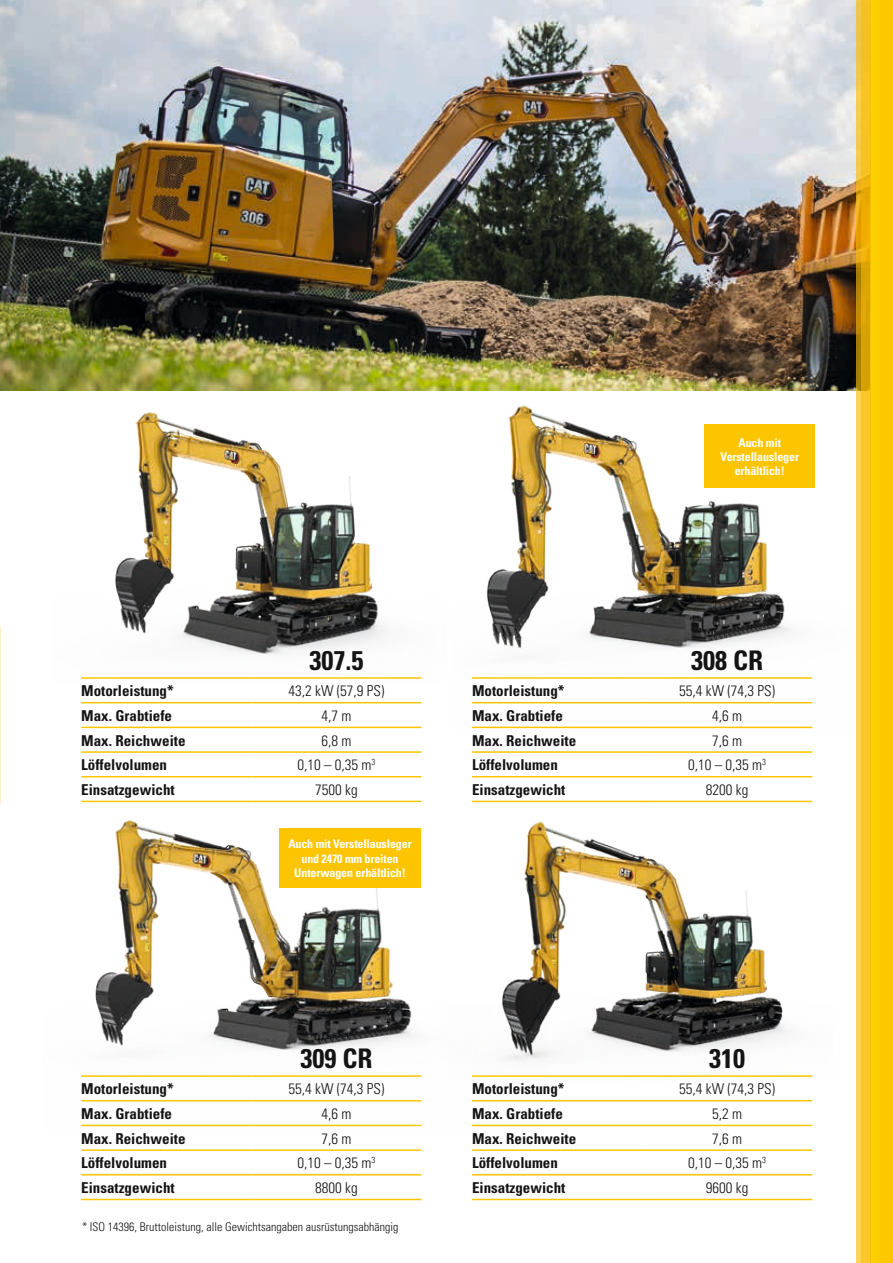
<style>
.page{position:relative;width:893px;height:1263px;background:#fff}
.page>*{position:absolute;margin:0;border:0;box-sizing:border-box;transform-origin:0 0}
.t1{font:700 condensed 27px "Univers";color:#131413}
.t2{font:700 condensed 15px "Univers";color:#131413}
.t3{font:300 condensed 15px "Univers";color:#131413}
.t4{font:700 condensed 12px/14.4px "Univers";letter-spacing:-.01em;color:#fff;text-align:center}
.t5{font:300 condensed 12px "Univers";color:#131413}
</style>
<div class="page">
<img style="left:0;top:0;width:856px;height:390px">
<img style="left:81px;top:776px;width:466px;height:351px">
<img style="left:449px;top:793px;width:364px;height:289px">
<img style="left:453px;top:390px;width:403px;height:339px">
<div style="left:871px;top:0;width:22px;height:1263px;background:#fdca00"></div>
<svg style="left:861px;top:0;width:10px;height:1263px;background:#f6bf1c"></svg>
<svg style="left:856px;top:0;width:5px;height:1263px;background:#f1c64b"></svg>
<div style="left:704px;top:424px;width:111px;height:64px;background:#fcc500"></div>
<div style="left:279px;top:828px;width:142px;height:60px;background:#fcc500"></div>
<hr style="left:251px;top:1075px;width:170px;height:2px;background:#fcc500">
<hr style="left:251px;top:1100px;width:170px;height:1px;background:#fcc500">
<hr style="left:251px;top:1125px;width:170px;height:1px;background:#fcc500">
<hr style="left:251px;top:1149px;width:170px;height:2px;background:#fcc500">
<hr style="left:251px;top:1174px;width:170px;height:1px;background:#fcc500">
<hr style="left:81px;top:1075px;width:170px;height:2px;background:#fcc500">
<hr style="left:81px;top:1100px;width:170px;height:1px;background:#fcc500">
<hr style="left:81px;top:1125px;width:170px;height:1px;background:#fcc500">
<hr style="left:81px;top:1149px;width:170px;height:2px;background:#fcc500">
<hr style="left:81px;top:1174px;width:170px;height:1px;background:#fcc500">
<hr style="left:81px;top:1199px;width:170px;height:1px;background:#fcc500">
<hr style="left:251px;top:1199px;width:170px;height:1px;background:#fcc500">
<hr style="left:642px;top:677px;width:170px;height:2px;background:#fcc500">
<hr style="left:642px;top:702px;width:170px;height:1px;background:#fcc500">
<hr style="left:642px;top:727px;width:170px;height:1px;background:#fcc500">
<hr style="left:642px;top:751px;width:170px;height:2px;background:#fcc500">
<hr style="left:642px;top:776px;width:170px;height:1px;background:#fcc500">
<hr style="left:472px;top:677px;width:170px;height:2px;background:#fcc500">
<hr style="left:472px;top:702px;width:170px;height:1px;background:#fcc500">
<hr style="left:472px;top:727px;width:170px;height:1px;background:#fcc500">
<hr style="left:472px;top:751px;width:170px;height:2px;background:#fcc500">
<hr style="left:472px;top:776px;width:170px;height:1px;background:#fcc500">
<hr style="left:472px;top:801px;width:170px;height:1px;background:#fcc500">
<hr style="left:642px;top:801px;width:170px;height:1px;background:#fcc500">
<hr style="left:642px;top:1075px;width:170px;height:2px;background:#fcc500">
<hr style="left:642px;top:1100px;width:170px;height:1px;background:#fcc500">
<hr style="left:642px;top:1125px;width:170px;height:1px;background:#fcc500">
<hr style="left:642px;top:1149px;width:170px;height:2px;background:#fcc500">
<hr style="left:642px;top:1174px;width:170px;height:1px;background:#fcc500">
<hr style="left:472px;top:1075px;width:170px;height:2px;background:#fcc500">
<hr style="left:472px;top:1100px;width:170px;height:1px;background:#fcc500">
<hr style="left:472px;top:1125px;width:170px;height:1px;background:#fcc500">
<hr style="left:472px;top:1149px;width:170px;height:2px;background:#fcc500">
<hr style="left:472px;top:1174px;width:170px;height:1px;background:#fcc500">
<hr style="left:472px;top:1199px;width:170px;height:1px;background:#fcc500">
<hr style="left:642px;top:1199px;width:170px;height:1px;background:#fcc500">
<img style="left:51px;top:381px;width:395px;height:298px">
<hr style="left:251px;top:677px;width:170px;height:2px;background:#fcc500">
<hr style="left:251px;top:702px;width:170px;height:1px;background:#fcc500">
<hr style="left:251px;top:727px;width:170px;height:1px;background:#fcc500">
<hr style="left:251px;top:751px;width:170px;height:2px;background:#fcc500">
<hr style="left:251px;top:776px;width:170px;height:1px;background:#fcc500">
<hr style="left:81px;top:677px;width:170px;height:2px;background:#fcc500">
<hr style="left:81px;top:702px;width:170px;height:1px;background:#fcc500">
<hr style="left:81px;top:727px;width:170px;height:1px;background:#fcc500">
<hr style="left:81px;top:751px;width:170px;height:2px;background:#fcc500">
<hr style="left:81px;top:776px;width:170px;height:1px;background:#fcc500">
<hr style="left:81px;top:801px;width:170px;height:1px;background:#fcc500">
<hr style="left:251px;top:801px;width:170px;height:1px;background:#fcc500">
<p class="t4" style="left:721px;top:435px;width:80px">Auch mit<br>Verstellausleger erhältlich!</p>
<h1 class="t1" style="left:309px;top:643px;width:55px">307.5</h1>
<p class="t2" style="left:81px;top:682px;width:94px">Motorleistung*</p>
<p class="t3" style="left:289px;top:682px;width:97px">43,2 kW (57,9 PS)</p>
<p class="t2" style="left:81px;top:706px;width:92px">Max. Grabtiefe</p>
<p class="t3" style="left:321px;top:707px;width:31px">4,7 m</p>
<p class="t2" style="left:81px;top:731px;width:106px">Max. Reichweite</p>
<p class="t3" style="left:321px;top:731px;width:31px">6,8 m</p>
<p class="t2" style="left:81px;top:756px;width:87px">Löffelvolumen</p>
<p class="t3" style="left:297px;top:756px;width:79px">0,10 – 0,35 m<sup>3</sup></p>
<p class="t2" style="left:81px;top:780px;width:95px">Einsatzgewicht</p>
<p class="t3" style="left:315px;top:781px;width:44px">7500 kg</p>
<p class="t4" style="left:288px;top:837px;width:125px">Auch mit Verstellausleger und 2470 mm breiten<br>Unterwagen erhältlich!</p>
<h1 class="t1" style="left:691px;top:643px;width:73px">308 CR</h1>
<p class="t2" style="left:472px;top:682px;width:94px">Motorleistung*</p>
<p class="t3" style="left:679px;top:682px;width:97px">55,4 kW (74,3 PS)</p>
<p class="t2" style="left:472px;top:706px;width:92px">Max. Grabtiefe</p>
<p class="t3" style="left:712px;top:707px;width:31px">4,6 m</p>
<p class="t2" style="left:472px;top:731px;width:106px">Max. Reichweite</p>
<p class="t3" style="left:712px;top:731px;width:31px">7,6 m</p>
<p class="t2" style="left:472px;top:756px;width:87px">Löffelvolumen</p>
<p class="t3" style="left:688px;top:756px;width:79px">0,10 – 0,35 m<sup>3</sup></p>
<p class="t2" style="left:472px;top:780px;width:95px">Einsatzgewicht</p>
<p class="t3" style="left:706px;top:781px;width:44px">8200 kg</p>
<h1 class="t1" style="left:300px;top:1041px;width:73px">309 CR</h1>
<p class="t2" style="left:81px;top:1080px;width:94px">Motorleistung*</p>
<p class="t3" style="left:289px;top:1080px;width:97px">55,4 kW (74,3 PS)</p>
<p class="t2" style="left:81px;top:1104px;width:92px">Max. Grabtiefe</p>
<p class="t3" style="left:321px;top:1105px;width:31px">4,6 m</p>
<p class="t2" style="left:81px;top:1129px;width:106px">Max. Reichweite</p>
<p class="t3" style="left:321px;top:1129px;width:31px">7,6 m</p>
<p class="t2" style="left:81px;top:1154px;width:87px">Löffelvolumen</p>
<p class="t3" style="left:297px;top:1154px;width:79px">0,10 – 0,35 m<sup>3</sup></p>
<p class="t2" style="left:81px;top:1178px;width:95px">Einsatzgewicht</p>
<p class="t3" style="left:315px;top:1179px;width:44px">8800 kg</p>
<p class="t5" style="left:82px;top:1219px;width:318px">* ISO 14396, Bruttoleistung, alle Gewichtsangaben ausrüstungsabhängig</p>
<h1 class="t1" style="left:709px;top:1041px;width:37px">310</h1>
<p class="t2" style="left:472px;top:1080px;width:94px">Motorleistung*</p>
<p class="t3" style="left:679px;top:1080px;width:97px">55,4 kW (74,3 PS)</p>
<p class="t2" style="left:472px;top:1104px;width:92px">Max. Grabtiefe</p>
<p class="t3" style="left:712px;top:1105px;width:31px">5,2 m</p>
<p class="t2" style="left:472px;top:1129px;width:106px">Max. Reichweite</p>
<p class="t3" style="left:712px;top:1129px;width:31px">7,6 m</p>
<p class="t2" style="left:472px;top:1154px;width:87px">Löffelvolumen</p>
<p class="t3" style="left:688px;top:1154px;width:79px">0,10 – 0,35 m<sup>3</sup></p>
<p class="t2" style="left:472px;top:1178px;width:95px">Einsatzgewicht</p>
<p class="t3" style="left:706px;top:1179px;width:44px">9600 kg</p>
</div>
